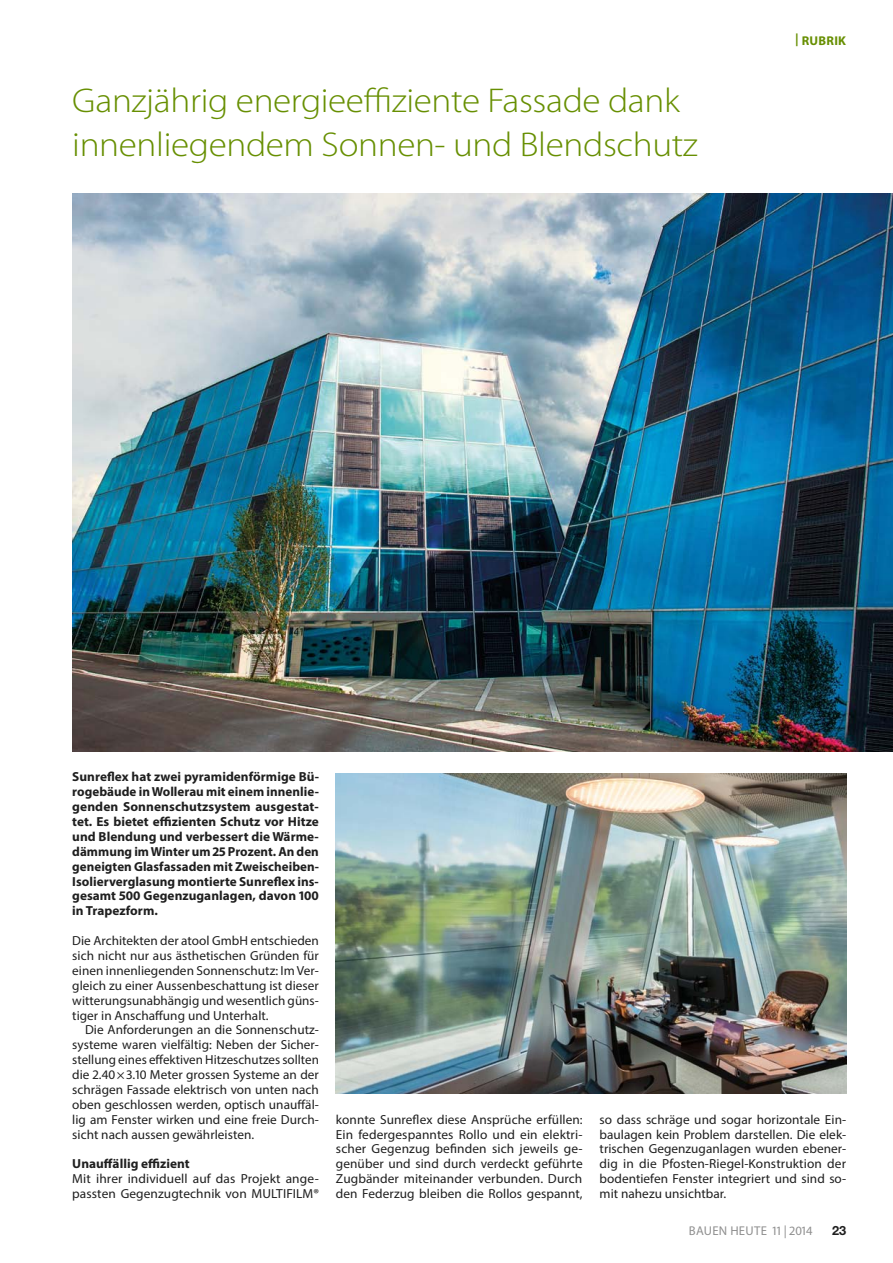
<style>
.page{position:relative;width:893px;height:1263px;background:#fff}
.page>*{position:absolute;margin:0;border:0;box-sizing:border-box;transform-origin:0 0}
.t1{font:300 34.5px/44.7px "Myriad Pro";letter-spacing:-.01em;color:#678f02;scale:1.08 1}
.t2{font:13.2px/14.9px "Myriad Pro";letter-spacing:.005em;color:#1f1f1f;text-align:justify}
.t3{font:700 13.2px/14.9px "Myriad Pro";letter-spacing:.005em;color:#1f1f1f;text-align:justify}
.t4{font:12.75px "Myriad Pro";letter-spacing:.025em;color:#909090}
.t5{font:700 12.75px "Myriad Pro";color:#678f02}
.t6{font:700 12.75px "Helvetica Neue LT";color:#1f1f1f}
</style>
<div class="page">
<img style="left:72px;top:193px;width:821px;height:559px">
<img style="left:336px;top:774px;width:510px;height:320px">
<h1 class="t1" style="left:72px;top:77px;width:581px">Ganzjährig energieeffiziente Fassade dank innenliegendem Sonnen- und Blendschutz</h1>
<p class="t5" style="left:795px;top:32px;width:22px">| Rubri</p>
<p class="t5" style="left:838px;top:32px;width:9px">k</p>
<p class="t3" style="left:72px;top:769px;width:248px">Sunreflex hat zwei pyramidenförmige Bü&shy;rogebäude in Wollerau mit einem innenlie&shy;genden Sonnenschutzsystem ausgestat&shy;tet. Es bietet effizienten Schutz vor Hitze und Blendung und verbessert die Wärme&shy;dämmung im Winter um 25 Prozent. An den geneigten Glasfassaden mit Zweischeiben-Isolierverglasung montierte Sunreflex ins&shy;gesamt 500 Gegenzuganlagen, davon 100 in Trapezform.</p>
<p class="t2" style="left:72px;top:933px;width:248px">Die Architekten der atool GmbH entschieden sich nicht nur aus ästhetischen Gründen für einen innenliegenden Sonnenschutz: Im Ver&shy;gleich zu einer Aussenbeschattung ist dieser witterungsunabhängig und wesentlich güns&shy;tiger in Anschaffung und Unterhalt.</p>
<p class="t2" style="left:72px;top:1022px;width:248px;text-indent:13px">Die Anforderungen an die Sonnenschutz&shy;systeme waren vielfältig: Neben der Sicher&shy;stellung eines effektiven Hitzeschutzes sollten die 2.40×3.10 Meter grossen Systeme an der schrägen Fassade elektrisch von unten nach oben geschlossen werden, optisch unauffäl&shy;lig am Fenster wirken und eine freie Durch&shy;sicht nach aussen gewährleisten.</p>
<p class="t3" style="left:72px;top:1156px;width:119px">Unauffällig effizient</p>
<p class="t2" style="left:72px;top:1171px;width:248px">Mit ihrer individuell auf das Projekt ange&shy;passten Gegenzugtechnik von MULTIFILM®</p>
<p class="t2" style="left:336px;top:1112px;width:248px">konnte Sunreflex diese Ansprüche erfüllen:<br>Ein federgespanntes Rollo und ein elektri&shy;scher Gegenzug befinden sich jeweils ge&shy;genüber und sind durch verdeckt geführte Zugbänder miteinander verbunden. Durch den Federzug bleiben die Rollos gespannt,</p>
<p class="t2" style="left:600px;top:1112px;width:248px">so dass schräge und sogar horizontale Ein&shy;baulagen kein Problem darstellen. Die elek&shy;trischen Gegenzuganlagen wurden ebener&shy;dig in die Pfosten-Riegel-Konstruktion der bodentiefen Fenster integriert und sind so&shy;mit nahezu unsichtbar.</p>
<p class="t4" style="left:689px;top:1223px;width:125px">BAUEN HEUTE 11 | 2014</p>
<p class="t6" style="left:832px;top:1223px;width:16px">23</p>
</div>
